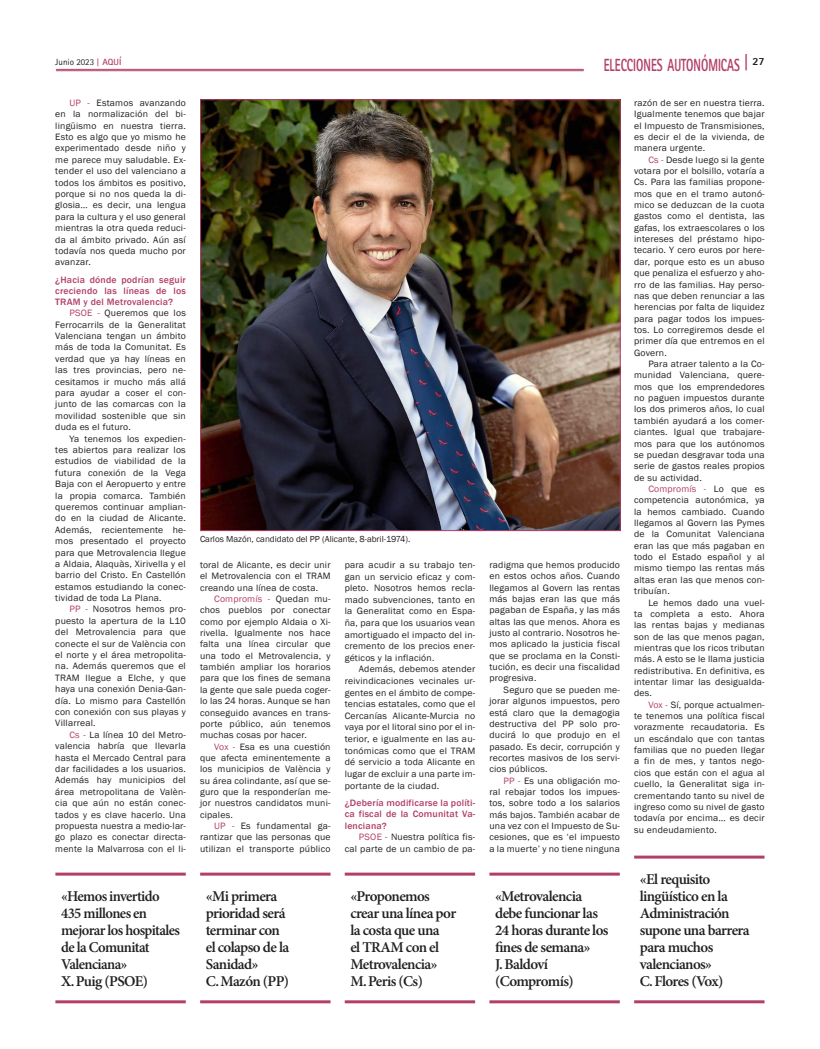
<style>
.page{position:relative;width:820px;height:1049px;background:#fff}
.page>*{position:absolute;margin:0;border:0;box-sizing:border-box;transform-origin:0 0}
.t1{font:800 17.6px "Rotis Sans Serif Std";color:#b23f6a;scale:.64 1}
.t2{font:600 15px/17px "Minion Pro";letter-spacing:-.04em;color:#231f20}
.t3{font:9.5px/11.4px "Franklin Gothic";letter-spacing:.02em;color:#231f20;text-align:justify}
.t4{font:500 9.5px/11px "Franklin Gothic";letter-spacing:.02em;color:#b23f6a;text-align:justify}
.t5{font:9px "Franklin Gothic";color:#231f20}
.t6{font:9px "Rotis Sans Serif Std";color:#231f20}
.s1{font-family:"Rotis Serif Std";font-weight:700;color:#b23f6a}
.s2{font-weight:700;color:#b23f6a}
.s3{font-size:18.2px}
.s4{color:#b23f6a}
</style>
<div class="page">
<hr style="left:56px;top:69px;width:527px;height:1px;background:#b23f6a">
<hr style="left:56px;top:71px;width:527px;height:1px;background:#b23f6a">
<hr style="left:55px;top:872px;width:131px;height:3px;background:#b23f6a">
<hr style="left:55px;top:1000px;width:131px;height:3px;background:#b23f6a">
<hr style="left:200px;top:872px;width:130px;height:3px;background:#b23f6a">
<hr style="left:200px;top:1000px;width:130px;height:3px;background:#b23f6a">
<hr style="left:344px;top:872px;width:131px;height:3px;background:#b23f6a">
<hr style="left:344px;top:1000px;width:131px;height:3px;background:#b23f6a">
<hr style="left:489px;top:872px;width:130px;height:3px;background:#b23f6a">
<hr style="left:489px;top:1000px;width:130px;height:3px;background:#b23f6a">
<hr style="left:634px;top:855px;width:130px;height:3px;background:#b23f6a">
<hr style="left:634px;top:1000px;width:130px;height:3px;background:#b23f6a">
<img style="left:202px;top:101px;width:416px;height:428px">
<p class="t6" style="left:55px;top:57px;width:67px">Junio 2023 <span class="s1">|</span> <span class="s2">AQUÍ</span></p>
<h1 class="t1" style="left:603px;top:54px;width:253px">ELECCIONES AUTONÓMICAS <span class="s3">|</span> <sup>27</sup></h1>
<p class="t3" style="left:55px;top:97px;width:132px;text-indent:14px"><span class="s4">UP -</span> Estamos avanzando en la normalización del bi&shy;lingüismo en nuestra tierra.<br>Esto es algo que yo mismo he experimentado desde niño y me parece muy saludable. Ex&shy;tender el uso del valenciano a todos los ámbitos es positivo, porque si no nos queda la di&shy;glosia… es decir, una lengua para la cultura y el uso general mientras la otra queda reduci&shy;da al ámbito privado. Aún así todavía nos queda mucho por avanzar.</p>
<p class="t4" style="left:55px;top:274px;width:132px">¿Hacia dónde podrían seguir creciendo las líneas de los TRAM y del Metrovalencia?</p>
<p class="t3" style="left:55px;top:307px;width:132px;text-indent:14px"><span class="s4">PSOE -</span> Queremos que los Ferrocarrils de la Generalitat Valenciana tengan un ámbito más de toda la Comunitat. Es verdad que ya hay líneas en las tres provincias, pero ne&shy;cesitamos ir mucho más allá para ayudar a coser el con&shy;junto de las comarcas con la movilidad sostenible que sin duda es el futuro.</p>
<p class="t3" style="left:55px;top:433px;width:132px;text-indent:14px">Ya tenemos los expedien&shy;tes abiertos para realizar los estudios de viabilidad de la futura conexión de la Vega Baja con el Aeropuerto y entre la propia comarca. También queremos continuar amplian&shy;do en la ciudad de Alicante.<br>Además, recientemente he&shy;mos presentado el proyecto para que Metrovalencia llegue a Aldaia, Alaquàs, Xirivella y el barrio del Cristo. En Castellón estamos estudiando la conec&shy;tividad de toda La Plana.</p>
<p class="t3" style="left:55px;top:604px;width:132px;text-indent:14px"><span class="s4">PP -</span> Nosotros hemos pro&shy;puesto la apertura de la L10 del Metrovalencia para que conecte el sur de València con el norte y el área metropolita&shy;na. Además queremos que el TRAM llegue a Elche, y que haya una conexión Denia-Gan&shy;día. Lo mismo para Castellón con conexión con sus playas y Villarreal.</p>
<p class="t3" style="left:55px;top:729px;width:132px;text-indent:14px"><span class="s4">Cs -</span> La línea 10 del Metro&shy;valencia habría que llevarla hasta el Mercado Central para dar facilidades a los usuarios.<br>Además hay municipios del área metropolitana de Valèn&shy;cia que aún no están conec&shy;tados y es clave hacerlo. Una propuesta nuestra a medio-lar&shy;go plazo es conectar directa&shy;mente la Malvarrosa con el li-</p>
<p class="t5" style="left:200px;top:533px;width:212px">Carlos Mazón, candidato del PP (Alicante, 8-abril-1974).</p>
<p class="t3" style="left:200px;top:559px;width:132px">toral de Alicante, es decir unir el Metrovalencia con el TRAM creando una línea de costa.</p>
<p class="t3" style="left:200px;top:593px;width:132px;text-indent:14px"><span class="s4">Compromís -</span> Quedan mu&shy;chos pueblos por conectar como por ejemplo Aldaia o Xi&shy;rivella. Igualmente nos hace falta una línea circular que una todo el Metrovalencia, y también ampliar los horarios para que los fines de semana la gente que sale pueda coger&shy;lo las 24 horas. Aunque se han conseguido avances en trans&shy;porte público, aún tenemos muchas cosas por hacer.</p>
<p class="t3" style="left:200px;top:741px;width:132px;text-indent:14px"><span class="s4">Vox -</span> Esa es una cuestión que afecta eminentemente a los municipios de València y su área colindante, así que se&shy;guro que la responderían me&shy;jor nuestros candidatos muni&shy;cipales.</p>
<p class="t3" style="left:200px;top:820px;width:132px;text-indent:14px"><span class="s4">UP -</span> Es fundamental ga&shy;rantizar que las personas que utilizan el transporte público</p>
<p class="t3" style="left:344px;top:559px;width:132px">para acudir a su trabajo ten&shy;gan un servicio eficaz y com&shy;pleto. Nosotros hemos recla&shy;mado subvenciones, tanto en la Generalitat como en Espa&shy;ña, para que los usuarios vean amortiguado el impacto del in&shy;cremento de los precios ener&shy;géticos y la inflación.</p>
<p class="t3" style="left:344px;top:664px;width:132px;text-indent:14px">Además, debemos atender reivindicaciones vecinales ur&shy;gentes en el ámbito de compe&shy;tencias estatales, como que el Cercanías Alicante-Murcia no vaya por el litoral sino por el in&shy;terior, e igualmente en las au&shy;tonómicas como que el TRAM dé servicio a toda Alicante en lugar de excluir a una parte im&shy;portante de la ciudad.</p>
<p class="t4" style="left:344px;top:797px;width:132px;line-height:11.3px">¿Debería modificarse la políti&shy;ca fiscal de la Comunitat Va&shy;lenciana?</p>
<p class="t3" style="left:344px;top:831px;width:132px;text-align:right"><span class="s4">PSOE -</span> Nuestra política fis&shy;cal parte de un cambio de pa-</p>
<p class="t3" style="left:489px;top:559px;width:132px">radigma que hemos producido en estos ochos años. Cuando llegamos al Govern las rentas más bajas eran las que más pagaban de España, y las más altas las que menos. Ahora es justo al contrario. Nosotros he&shy;mos aplicado la justicia fiscal que se proclama en la Consti&shy;tución, es decir una fiscalidad progresiva.</p>
<p class="t3" style="left:489px;top:684px;width:132px;text-indent:14px">Seguro que se pueden me&shy;jorar algunos impuestos, pero está claro que la demagogia destructiva del PP solo pro&shy;ducirá lo que produjo en el pasado. Es decir, corrupción y recortes masivos de los servi&shy;cios públicos.</p>
<p class="t3" style="left:489px;top:775px;width:132px;text-indent:14px"><span class="s4">PP -</span> Es una obligación mo&shy;ral rebajar todos los impues&shy;tos, sobre todo a los salarios más bajos. También acabar de una vez con el Impuesto de Su&shy;cesiones, que es ‘el impuesto a la muerte’ y no tiene ninguna</p>
<h2 class="t2" style="left:61px;top:888px;width:120px">«Hemos invertido<br>435 millones en mejorar los hospitales de la Comunitat<br>Valenciana»<br>X. Puig (PSOE)</h2>
<h2 class="t2" style="left:206px;top:888px;width:85px">«Mi primera prioridad será terminar con el colapso de la<br>Sanidad»<br>C. Mazón (PP)</h2>
<h2 class="t2" style="left:350px;top:888px;width:107px">«Proponemos crear una línea por la costa que una<br>el TRAM con el<br>Metrovalencia»<br>M. Peris (Cs)</h2>
<h2 class="t2" style="left:495px;top:888px;width:115px">«Metrovalencia debe funcionar las<br>24 horas durante los fines de semana»<br>J. Baldoví (Compromís)</h2>
<p class="t3" style="left:634px;top:97px;width:132px">razón de ser en nuestra tierra.<br>Igualmente tenemos que bajar el Impuesto de Transmisiones, es decir el de la vivienda, de manera urgente.</p>
<p class="t3" style="left:634px;top:154px;width:132px;text-indent:14px"><span class="s4">Cs -</span> Desde luego si la gente votara por el bolsillo, votaría a Cs. Para las familias propone&shy;mos que en el tramo autonó&shy;mico se deduzcan de la cuota gastos como el dentista, las gafas, los extraescolares o los intereses del préstamo hipo&shy;tecario. Y cero euros por here&shy;dar, porque esto es un abuso que penaliza el esfuerzo y aho&shy;rro de las familias. Hay perso&shy;nas que deben renunciar a las herencias por falta de liquidez para pagar todos los impues&shy;tos. Lo corregiremos desde el primer día que entremos en el Govern.</p>
<p class="t3" style="left:634px;top:358px;width:132px;text-indent:14px">Para atraer talento a la Co&shy;munidad Valenciana, quere&shy;mos que los emprendedores no paguen impuestos durante los dos primeros años, lo cual también ayudará a los comer&shy;ciantes. Igual que trabajare&shy;mos para que los autónomos se puedan desgravar toda una serie de gastos reales propios de su actividad.</p>
<p class="t3" style="left:634px;top:483px;width:132px;text-indent:14px"><span class="s4">Compromís -</span> Lo que es competencia autonómica, ya la hemos cambiado. Cuando llegamos al Govern las Pymes de la Comunitat Valenciana eran las que más pagaban en todo el Estado español y al mismo tiempo las rentas más altas eran las que menos con&shy;tribuían.</p>
<p class="t3" style="left:634px;top:597px;width:132px;text-indent:14px">Le hemos dado una vuel&shy;ta completa a esto. Ahora las rentas bajas y medianas son de las que menos pagan, mientras que los ricos tributan más. A esto se le llama justicia redistributiva. En definitiva, es intentar limar las desigualda&shy;des.</p>
<p class="t3" style="left:634px;top:699px;width:132px;text-indent:14px"><span class="s4">Vox -</span> Sí, porque actualmen&shy;te tenemos una política fiscal vorazmente recaudatoria. Es un escándalo que con tantas familias que no pueden llegar a fin de mes, y tantos nego&shy;cios que están con el agua al cuello, la Generalitat siga in&shy;crementando tanto su nivel de ingreso como su nivel de gasto todavía por encima… es decir su endeudamiento.</p>
<h2 class="t2" style="left:639px;top:871px;width:111px">«El requisito lingüístico en la<br>Administración supone una barrera para muchos valencianos»<br>C. Flores (Vox)</h2>
</div>
